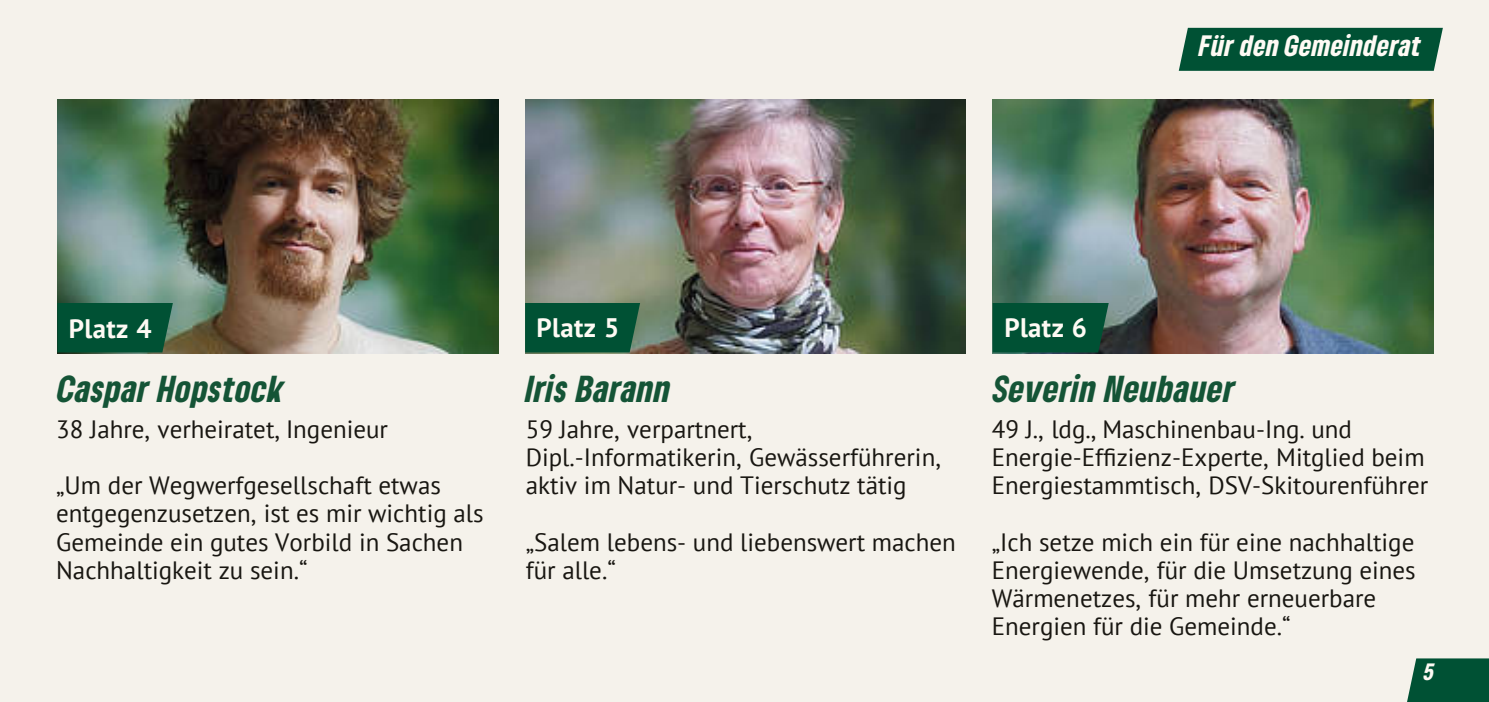
<style>
.page{position:relative;width:1489px;height:702px;background:#fff}
.page>*{position:absolute;margin:0;border:0;box-sizing:border-box;transform-origin:0 0}
.t1{font:italic 900 condensed 35px "Gruene Type";letter-spacing:.02em;color:#145436}
.t2{font:italic 900 condensed 27.5px "Gruene Type";letter-spacing:.02em;color:#fefaf4}
.t3{font:700 26.75px "PT Sans";letter-spacing:.015em;color:#fefaf4}
.t4{font:25px "PT Sans";color:#181611}
.t5{font:italic 900 condensed 22px "Gruene Type";color:#fefaf4}
</style>
<div class="page">
<div style="left:0;top:0;width:1489px;height:701px;background:#f5f2eb"></div>
<img style="left:57px;top:100px;width:441px;height:253px">
<img style="left:993px;top:100px;width:440px;height:253px">
<img style="left:525px;top:100px;width:441px;height:253px">
<svg style="left:57px;top:302px;width:116px;height:50px;background:#075437"></svg>
<svg style="left:525px;top:302px;width:115px;height:50px;background:#085438"></svg>
<div style="left:993px;top:302px;width:116px;height:50px;background:#005134"></div>
<div style="left:1402px;top:658px;width:87px;height:43px;background:#005134"></div>
<div style="left:1179px;top:28px;width:264px;height:43px;background:#005134"></div>
<p class="t3" style="left:69px;top:317px;width:84px">Platz 4</p>
<p class="t3" style="left:536px;top:317px;width:84px">Platz 5</p>
<p class="t3" style="left:1004px;top:317px;width:84px">Platz 6</p>
<p class="t2" style="left:1199px;top:27px;width:223px">Für den Gemeinderat</p>
<p class="t1" style="left:57px;top:365px;width:228px">Caspar Hopstock</p>
<p class="t1" style="left:526px;top:365px;width:146px">Iris Barann</p>
<p class="t1" style="left:993px;top:365px;width:243px">Severin Neubauer</p>
<p class="t4" style="left:56px;top:419px;width:333px">38 Jahre, verheiratet, Ingenieur</p>
<p class="t4" style="left:56px;top:475px;width:386px">„Um der Wegwerfgesellschaft etwas</p>
<p class="t4" style="left:56px;top:503px;width:429px">entgegenzusetzen, ist es mir wichtig als</p>
<p class="t4" style="left:56px;top:531px;width:408px">Gemeinde ein gutes Vorbild in Sachen</p>
<p class="t4" style="left:56px;top:559px;width:253px">Nachhaltigkeit zu sein.“</p>
<p class="t4" style="left:526px;top:419px;width:227px">59 Jahre, verpartnert,</p>
<p class="t4" style="left:526px;top:447px;width:416px">Dipl.-Informatikerin, Gewässerführerin,</p>
<p class="t4" style="left:526px;top:475px;width:382px">aktiv im Natur- und Tierschutz tätig</p>
<p class="t4" style="left:526px;top:531px;width:432px">„Salem lebens- und liebenswert machen</p>
<p class="t4" style="left:526px;top:559px;width:92px">für alle.“</p>
<p class="t4" style="left:992px;top:419px;width:362px">49 J., ldg., Maschinenbau-Ing. und</p>
<p class="t4" style="left:992px;top:447px;width:434px">Energie-Effizienz-Experte, Mitglied beim</p>
<p class="t4" style="left:992px;top:475px;width:438px">Energiestammtisch, DSV-Skitourenführer</p>
<p class="t4" style="left:992px;top:531px;width:424px">„Ich setze mich ein für eine nachhaltige</p>
<p class="t4" style="left:992px;top:559px;width:426px">Energiewende, für die Umsetzung eines</p>
<p class="t4" style="left:992px;top:587px;width:386px">Wärmenetzes, für mehr erneuerbare</p>
<p class="t4" style="left:992px;top:616px;width:300px">Energien für die Gemeinde.“</p>
<p class="t5" style="left:1424px;top:657px;width:11px">5</p>
</div>
